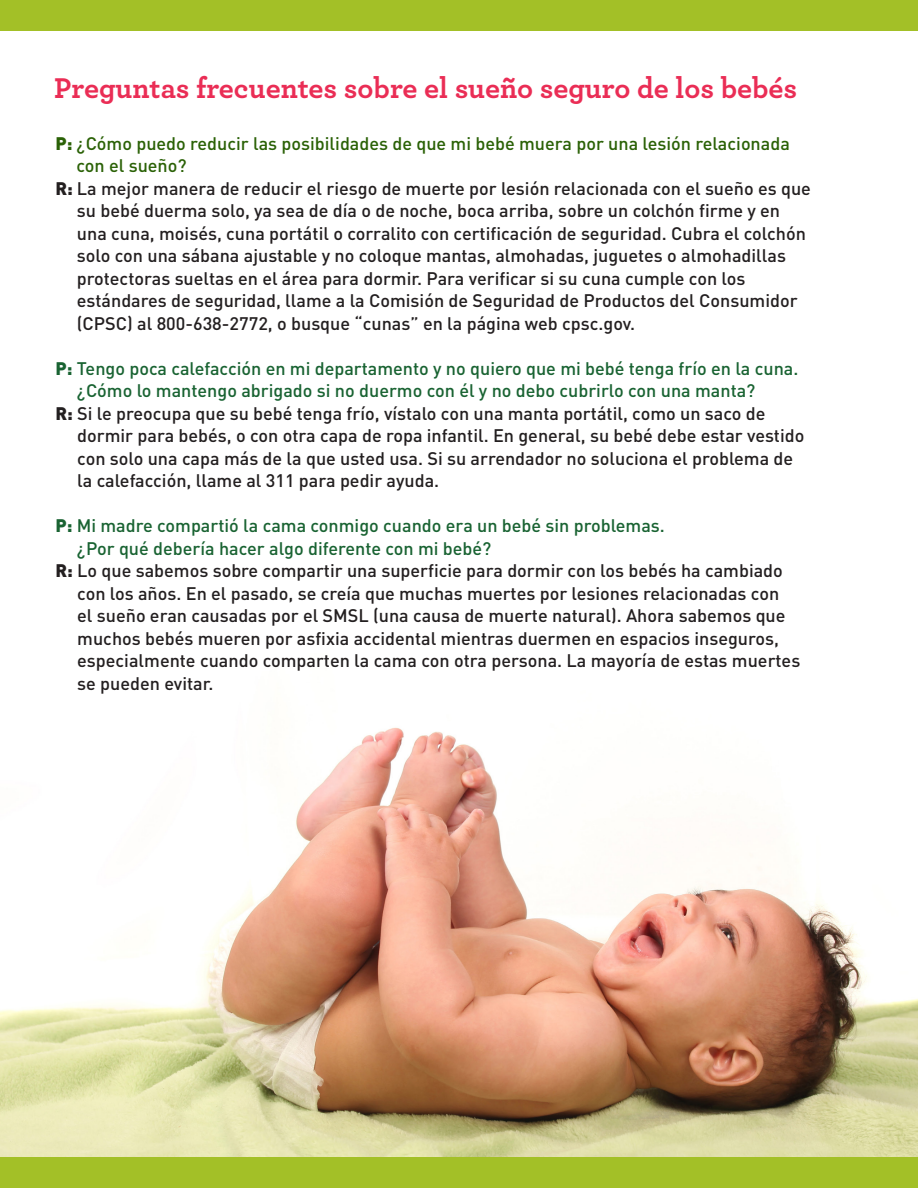
<style>
.page{position:relative;width:918px;height:1188px;background:#fff}
.page>*{position:absolute;margin:0;border:0;box-sizing:border-box;transform-origin:0 0}
.t1{font:700 30px "Archer";color:#ea2d55}
.t2{font:500 18px/22.5px "DIN";color:#231f20}
.t3{font:500 18px/22.5px "DIN";color:#196332}
.t4{font:500 18px/22.5px "DIN";color:#2a6106}
.s1{font-weight:900}
</style>
<div class="page">
<img style="left:0;top:727px;width:918px;height:430px">
<div style="left:0;top:0;width:918px;height:31px;background:#a3c027"></div>
<div style="left:0;top:1157px;width:918px;height:31px;background:#a3c027"></div>
<p class="t1" style="left:54px;top:70px;width:745px">Preguntas frecuentes sobre el sueño seguro de los bebés</p>
<p class="t4" style="left:76px;top:131px;width:715px;text-indent:-21px"><span class="s1">P:</span> ¿Cómo puedo reducir las posibilidades de que mi bebé muera por una lesión relacionada con el sueño?</p>
<p class="t2" style="left:77px;top:176px;width:736px;text-indent:-21px"><span class="s1">R:</span> La mejor manera de reducir el riesgo de muerte por lesión relacionada con el sueño es que su bebé duerma solo, ya sea de día o de noche, boca arriba, sobre un colchón firme y en una cuna, moisés, cuna portátil o corralito con certificación de seguridad. Cubra el colchón solo con una sábana ajustable y no coloque mantas, almohadas, juguetes o almohadillas protectoras sueltas en el área para dormir. Para verificar si su cuna cumple con los estándares de seguridad, llame a la Comisión de Seguridad de Productos del Consumidor (CPSC) al 800-638-2772, o busque “cunas” en la página web cpsc.gov.</p>
<p class="t3" style="left:77px;top:356px;width:723px;text-indent:-21px"><span class="s1">P:</span> Tengo poca calefacción en mi departamento y no quiero que mi bebé tenga frío en la cuna. ¿Cómo lo mantengo abrigado si no duermo con él y no debo cubrirlo con una manta?</p>
<p class="t2" style="left:77px;top:401px;width:729px;text-indent:-22px"><span class="s1">R:</span> Si le preocupa que su bebé tenga frío, vístalo con una manta portátil, como un saco de dormir para bebés, o con otra capa de ropa infantil. En general, su bebé debe estar vestido con solo una capa más de la que usted usa. Si su arrendador no soluciona el problema de la calefacción, llame al 311 para pedir ayuda.</p>
<p class="t3" style="left:77px;top:514px;width:590px;text-indent:-21px"><span class="s1">P:</span> Mi madre compartió la cama conmigo cuando era un bebé sin problemas. ¿Por qué debería hacer algo diferente con mi bebé?</p>
<p class="t2" style="left:77px;top:559px;width:725px;text-indent:-22px"><span class="s1">R:</span> Lo que sabemos sobre compartir una superficie para dormir con los bebés ha cambiado con los años. En el pasado, se creía que muchas muertes por lesiones relacionadas con<br>el sueño eran causadas por el SMSL (una causa de muerte natural). Ahora sabemos que muchos bebés mueren por asfixia accidental mientras duermen en espacios inseguros, especialmente cuando comparten la cama con otra persona. La mayoría de estas muertes se pueden evitar.</p>
</div>
